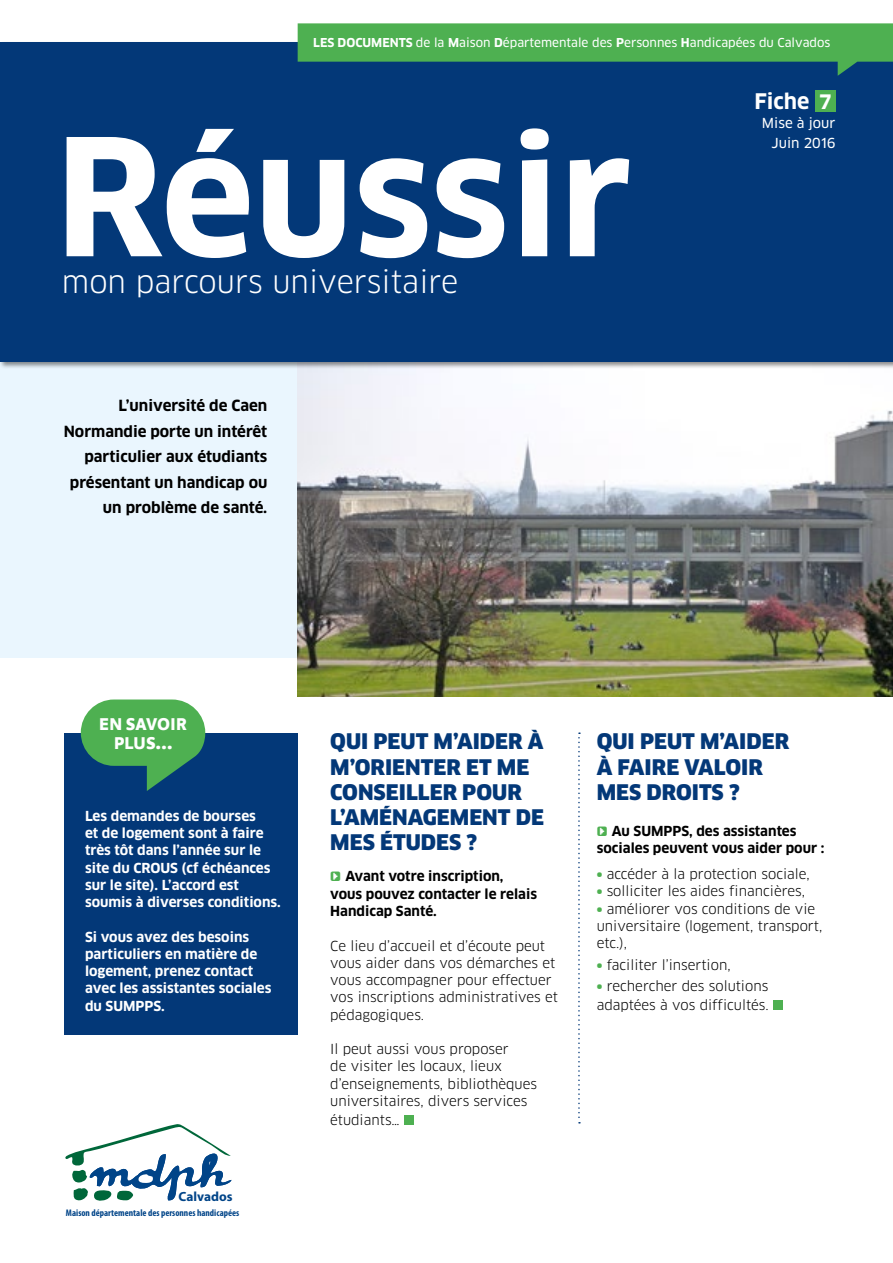
<style>
.page{position:relative;width:893px;height:1263px;background:#fff}
.page>*{position:absolute;margin:0;border:0;box-sizing:border-box;transform-origin:0 0}
.t1{font:700 159px "Clan";color:#fff}
.t2{font:30px "Clan OSF";color:#fff}
.t3{font:900 21px/25.2px "Clan";color:#033878}
.t4{font:700 21px "Clan";color:#fff}
.t5{font:900 18px/19.2px "Strada";color:#fff;text-align:center}
.t6{font:700 15px/25.5px "Clan";color:#000;text-align:right}
.t7{font:13.5px/17.2px "Clan";color:#000}
.t8{font:700 13.5px/17.2px "Clan";color:#fff}
.t9{font:700 13.5px/17.2px "Clan";color:#000}
.t10{font:13.5px/19.5px "Clan LF News";color:#fff;text-align:right}
.t11{font:700 13.35px "Myriad Pro";color:#048}
.t12{font:12px "Clan News";color:#fff}
.t13{font:700 condensed 9.6px "Myriad Pro";color:#048}
.s1{font-family:"Clan";font-weight:700}
.s2{font-size:19.5px}
.s3{color:#4eb051}
.s4{font-weight:900;color:#4eb051}
</style>
<div class="page">
<div style="left:0;top:202px;width:298px;height:456px;background:#eaf6fe"></div>
<svg style="left:65px;top:1124px;width:166px;height:77px"></svg>
<div style="left:404px;top:1115px;width:9px;height:9px;background:#4eb051"></div>
<img style="left:298px;top:368px;width:595px;height:328px">
<div style="left:0;top:41px;width:893px;height:327px;background:#000;opacity:.45"></div>
<div style="left:0;top:43px;width:893px;height:319px;background:#033878"></div>
<svg style="left:298px;top:23px;width:595px;height:53px"></svg>
<div style="left:815px;top:90px;width:20px;height:22px;background:#4eb051"></div>
<div style="left:773px;top:1001px;width:9px;height:9px;background:#4eb051"></div>
<svg style="left:578px;top:732px;width:2px;height:391px"></svg>
<div style="left:64px;top:733px;width:234px;height:302px;background:#033878"></div>
<svg style="left:81px;top:699px;width:124px;height:92px"></svg>
<p class="t12" style="left:313px;top:36px;width:519px"><span class="s1">LES DOCUMENTS</span> de la <span class="s1">M</span>aison <span class="s1">D</span>épartementale des <span class="s1">P</span>ersonnes <span class="s1">H</span>andicapées du Calvados</p>
<h1 class="t1" style="left:55px;top:111px;width:579px">Réussir</h1>
<h2 class="t2" style="left:62px;top:266px;width:398px">mon parcours universitaire</h2>
<p class="t6" style="left:64px;top:393px;width:205px">L’université de Caen<br>Normandie porte un intérêt particulier aux étudiants présentant un handicap ou un problème de santé.</p>
<h3 class="t4" style="left:754px;top:89px;width:79px">Fiche <span class="s2">7</span></h3>
<p class="t10" style="left:762px;top:114px;width:75px">Mise à jour<br>Juin 2016</p>
<h3 class="t5" style="left:99px;top:714px;width:90px">EN SAVOIR<br>PLUS…</h3>
<p class="t8" style="left:85px;top:807px;width:197px">Les demandes de bourses<br>et de logement sont à faire très tôt dans l’année sur le site du CROUS (cf échéances sur le site). L’accord est soumis à diverses conditions.</p>
<p class="t8" style="left:85px;top:928px;width:188px">Si vous avez des besoins particuliers en matière de logement, prenez contact avec les assistantes sociales du SUMPPS.</p>
<p class="t11" style="left:179px;top:1187px;width:56px">Calvados</p>
<p class="t13" style="left:66px;top:1208px;width:175px">Maison départementale des personnes handicapées</p>
<h3 class="t3" style="left:330px;top:729px;width:215px">QUI PEUT M’AIDER À<br>M’ORIENTER ET ME<br>CONSEILLER POUR<br>L’AMÉNAGEMENT DE<br>MES ÉTUDES ?</h3>
<p class="t9" style="left:330px;top:868px;width:208px"><span class="s3">❖</span> Avant votre inscription, vous pouvez contacter le relais<br>Handicap Santé.</p>
<p class="t7" style="left:330px;top:937px;width:229px">Ce lieu d’accueil et d’écoute peut vous aider dans vos démarches et vous accompagner pour effectuer vos inscriptions administratives et pédagogiques.</p>
<p class="t7" style="left:330px;top:1040px;width:208px">Il peut aussi vous proposer<br>de visiter les locaux, lieux d’enseignements, bibliothèques universitaires, divers services</p>
<p class="t7" style="left:330px;top:1111px;width:71px">étudiants…</p>
<h3 class="t3" style="left:597px;top:729px;width:194px">QUI PEUT M’AIDER<br>À FAIRE VALOIR<br>MES DROITS ?</h3>
<p class="t9" style="left:597px;top:822px;width:229px"><span class="s3">❖</span> Au SUMPPS, des assistantes sociales peuvent vous aider pour :</p>
<p class="t7" style="left:597px;top:866px;width:215px"><span class="s4">•</span> accéder à la protection sociale,</p>
<p class="t7" style="left:597px;top:883px;width:210px"><span class="s4">•</span> solliciter les aides financières,</p>
<p class="t7" style="left:597px;top:900px;width:227px"><span class="s4">•</span> améliorer vos conditions de vie universitaire (logement, transport, etc.),</p>
<p class="t7" style="left:597px;top:956px;width:135px"><span class="s4">•</span> faciliter l’insertion,</p>
<p class="t7" style="left:597px;top:977px;width:174px;line-height:18.8px"><span class="s4">•</span> rechercher des solutions adaptées à vos difficultés.</p>
</div>
